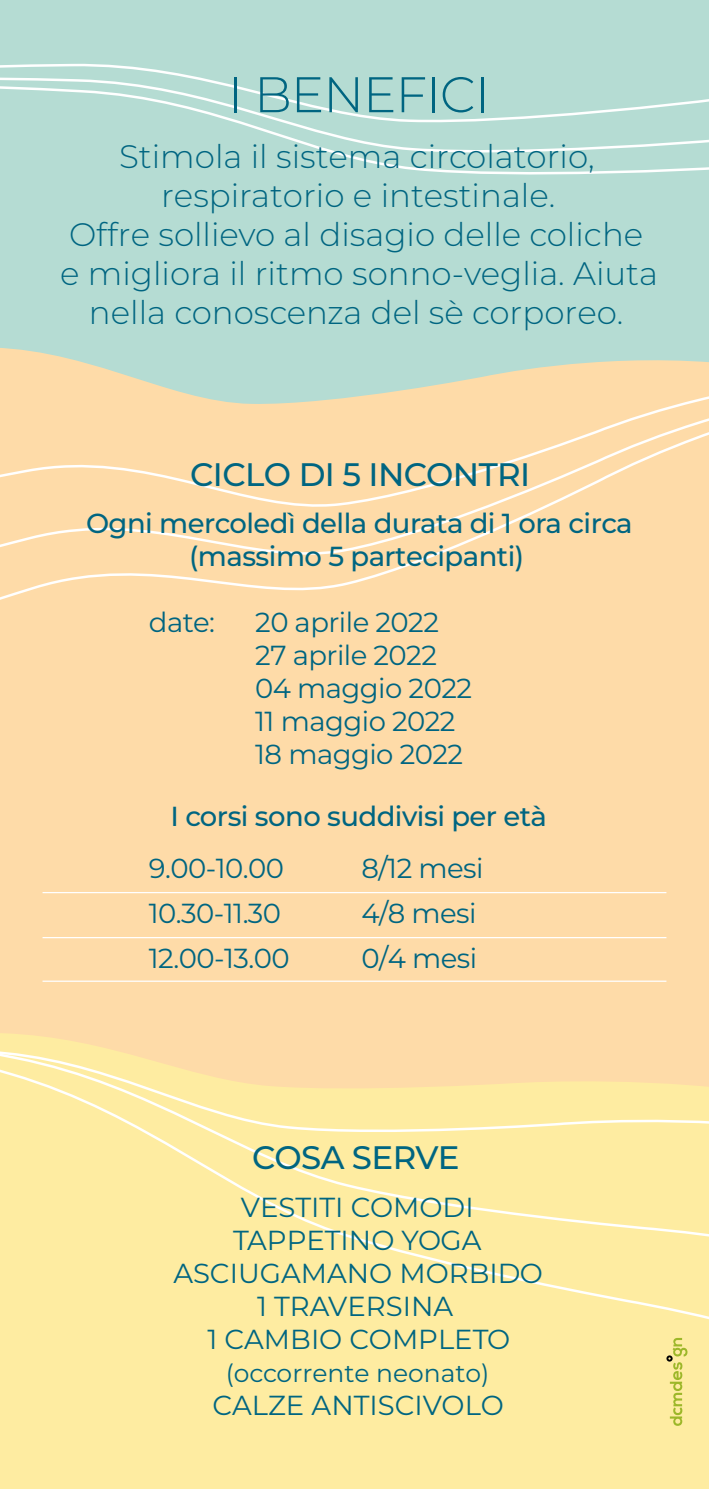
<style>
.page{position:relative;width:709px;height:1489px;background:#fff}
.page>*{position:absolute;margin:0;border:0;box-sizing:border-box;transform-origin:0 0}
.t1{font:300 50px "Montserrat";letter-spacing:-.02em;color:#006581}
.t2{font:300 32.5px/39px "Montserrat";color:#006581;text-align:center}
.t3{font:500 32.5px "Montserrat";letter-spacing:-.02em;color:#006581}
.t4{font:27.5px/33px "Montserrat";letter-spacing:-.02em;color:#006581}
.t5{font:27.5px/33px "Montserrat";color:#006581;text-align:center}
.t6{font:500 27.5px/33px "Montserrat";letter-spacing:-.02em;color:#006581;text-align:center}
.t7{font:25px "Montserrat";color:#006581}
</style>
<div class="page">
<div style="left:0;top:0;width:709px;height:432px;background:#b5dcd3"></div>
<svg style="left:0;top:348px;width:709px;height:26px"></svg>
<div style="left:0;top:478px;width:709px;height:713px;background:#fedba8"></div>
<div style="left:0;top:1177px;width:709px;height:311px;background:#feeca1"></div>
<svg style="left:0;top:63px;width:196px;height:14px"></svg>
<svg style="left:0;top:77px;width:232px;height:8px"></svg>
<svg style="left:0;top:85px;width:709px;height:90px"></svg>
<svg style="left:0;top:374px;width:709px;height:12px"></svg>
<svg style="left:0;top:386px;width:709px;height:7px"></svg>
<svg style="left:0;top:393px;width:709px;height:207px"></svg>
<hr style="left:43px;top:891px;width:623px;height:2px;background:#fff">
<hr style="left:43px;top:936px;width:623px;height:2px;background:#fff">
<hr style="left:43px;top:980px;width:623px;height:1px;background:#fff">
<svg style="left:0;top:1033px;width:709px;height:321px"></svg>
<svg style="left:666px;top:1337px;width:21px;height:88px"></svg>
<h1 class="t1" style="left:228px;top:60px;width:262px">I BENEFICI</h1>
<p class="t2" style="left:60px;top:136px;width:599px">Stimola il sistema circolatorio, respiratorio e intestinale.<br>Offre sollievo al disagio delle coliche e migliora il ritmo sonno-veglia. Aiuta nella conoscenza del sè corporeo.</p>
<p class="t3" style="left:190px;top:451px;width:342px">CICLO DI 5 INCONTRI</p>
<p class="t6" style="left:86px;top:506px;width:548px">Ogni mercoledì della durata di 1 ora circa (massimo 5 partecipanti)</p>
<p class="t4" style="left:149px;top:605px;width:68px">date:</p>
<p class="t4" style="left:255px;top:605px;width:218px">20 aprile 2022<br>27 aprile 2022<br>04 maggio 2022<br>11 maggio 2022<br>18 maggio 2022</p>
<p class="t6" style="left:170px;top:798px;width:378px">I corsi sono suddivisi per età</p>
<p class="t4" style="left:149px;top:850px;width:137px">9.00-10.00</p>
<p class="t4" style="left:361px;top:850px;width:123px">8/12 mesi</p>
<p class="t4" style="left:149px;top:895px;width:134px">10.30-11.30</p>
<p class="t4" style="left:361px;top:895px;width:117px">4/8 mesi</p>
<p class="t4" style="left:149px;top:940px;width:142px">12.00-13.00</p>
<p class="t4" style="left:361px;top:940px;width:117px">0/4 mesi</p>
<p class="t3" style="left:252px;top:1135px;width:209px">COSA SERVE</p>
<p class="t5" style="left:173px;top:1189px;width:371px">VESTITI COMODI<br>TAPPETINO YOGA<br>ASCIUGAMANO MORBIDO<br>1 TRAVERSINA<br>1 CAMBIO COMPLETO</p>
<p class="t7" style="left:226px;top:1355px;width:265px">(occorrente neonato)</p>
<p class="t5" style="left:212px;top:1387px;width:293px">CALZE ANTISCIVOLO</p>
</div>
